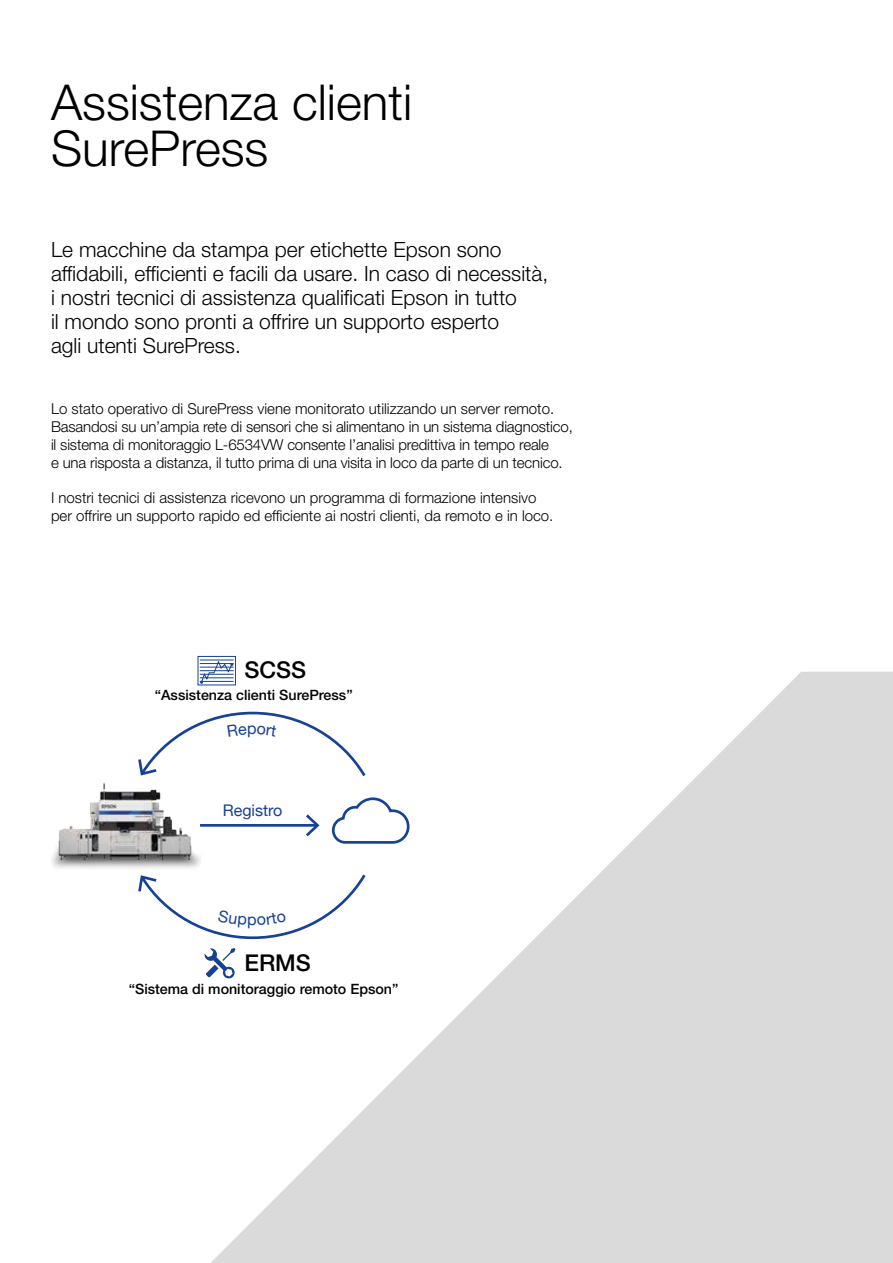
<style>
.page{position:relative;width:893px;height:1263px;background:#fff}
.page>*{position:absolute;margin:0;border:0;box-sizing:border-box;transform-origin:0 0}
.t1{font:300 49.5px/46.5px "Helvetica Neue LT Pro";color:#000}
.t2{font:500 23.1px "Helvetica Neue LT Pro";color:#010202}
.t3{font:300 21px/24px "Helvetica Neue LT Pro";color:#000}
.t4{font:16.05px "Helvetica Neue";color:#164194}
.t5{font:300 15px/18px "Helvetica Neue LT Pro";letter-spacing:-.01em;color:#000}
.t6{font:500 14.25px "Helvetica Neue LT Pro";color:#010202}
</style>
<div class="page">
<svg style="left:210px;top:672px;width:683px;height:591px;fill:#dadada"></svg>
<hr style="left:200px;top:824px;width:117px;height:3px;background:#164194">
<svg style="left:306px;top:814px;width:13px;height:22px"></svg>
<img style="left:52px;top:779px;width:167px;height:93px">
<svg style="left:205px;top:948px;width:30px;height:31px"></svg>
<div style="left:198px;top:656px;width:38px;height:29px;border:1px solid #164194"></div>
<hr style="left:200px;top:659px;width:34px;height:1px;background:#164194">
<hr style="left:200px;top:663px;width:34px;height:1px;background:#164194">
<hr style="left:200px;top:667px;width:34px;height:1px;background:#164194">
<hr style="left:200px;top:670px;width:34px;height:1px;background:#164194">
<hr style="left:200px;top:674px;width:34px;height:1px;background:#164194">
<hr style="left:200px;top:677px;width:34px;height:1px;background:#164194">
<hr style="left:200px;top:681px;width:34px;height:1px;background:#164194">
<svg style="left:200px;top:659px;width:33px;height:25px"></svg>
<svg style="left:331px;top:796px;width:80px;height:49px"></svg>
<svg style="left:138px;top:710px;width:230px;height:69px"></svg>
<svg style="left:138px;top:872px;width:230px;height:68px"></svg>
<h1 class="t1" style="left:51px;top:78px;width:363px">Assistenza clienti<br>SurePress</h1>
<p class="t3" style="left:51px;top:237px;width:499px">Le macchine da stampa per etichette Epson sono affidabili, efficienti e facili da usare. In caso di necessità, i nostri tecnici di assistenza qualificati Epson in tutto<br>il mondo sono pronti a offrire un supporto esperto<br>agli utenti SurePress.</p>
<p class="t5" style="left:51px;top:399px;width:523px">Lo stato operativo di SurePress viene monitorato utilizzando un server remoto.<br>Basandosi su un’ampia rete di sensori che si alimentano in un sistema diagnostico, il sistema di monitoraggio L-6534VW consente l’analisi predittiva in tempo reale<br>e una risposta a distanza, il tutto prima di una visita in loco da parte di un tecnico.</p>
<p class="t5" style="left:51px;top:488px;width:504px">I nostri tecnici di assistenza ricevono un programma di formazione intensivo per offrire un supporto rapido ed efficiente ai nostri clienti, da remoto e in loco.</p>
<h2 class="t2" style="left:244px;top:656px;width:63px">SCSS</h2>
<p class="t6" style="left:155px;top:686px;width:199px">“Assistenza clienti SurePress”</p>
<p class="t4" style="left:223px;top:798px;width:61px">Registro</p>
<h2 class="t2" style="left:244px;top:949px;width:68px">ERMS</h2>
<p class="t6" style="left:129px;top:980px;width:271px">“Sistema di monitoraggio remoto Epson”</p>
</div>
